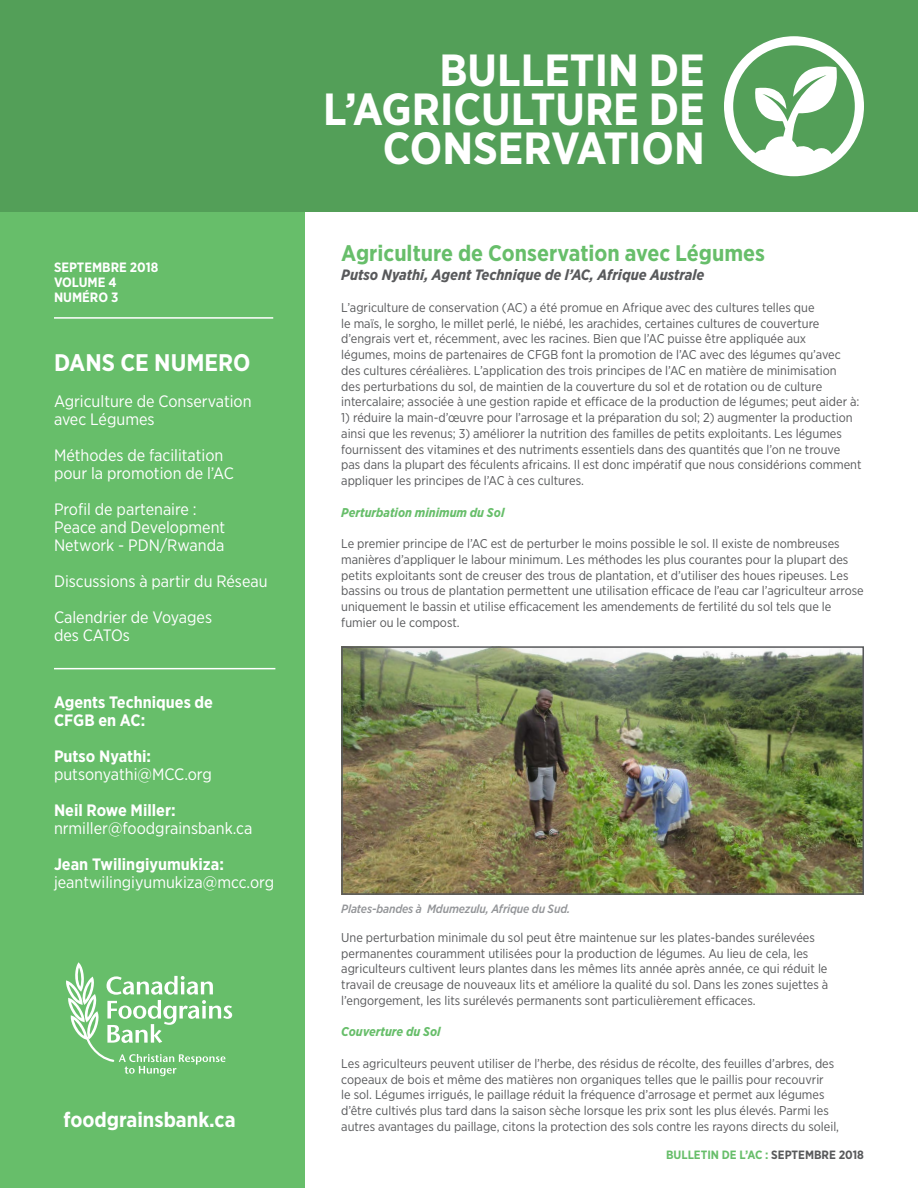
<style>
.page{position:relative;width:918px;height:1188px;background:#fff}
.page>*{position:absolute;margin:0;border:0;box-sizing:border-box;transform-origin:0 0}
.t1{font:700 45px/39px "Gotham Narrow";color:#fff;text-align:right}
.t2{font:700 24px "Gotham Narrow";color:#fff}
.t3{font:700 22.5px "Gotham Narrow";color:#67be6a}
.t4{font:700 21px "Gotham Narrow";color:#fff}
.t5{font:16.5px/18px "Gotham Narrow";color:#fff}
.t6{font:700 16.5px/18px "Gotham Narrow";color:#fff}
.t7{font:italic 700 15px "Gotham Narrow";color:#58595b}
.t8{font:700 13.5px/15px "Gotham Narrow";color:#fff}
.t9{font:12.75px/15.8px "Gotham Narrow";color:#58595b}
.t10{font:italic 700 12.75px "Gotham Narrow";color:#67be6a}
.t11{font:italic 500 12px "Gotham Narrow";letter-spacing:-.01em;color:#939598}
.t12{font:700 12px "Gotham Narrow";color:#67be6a}
.s1{color:#58595b}
</style>
<div class="page">
<div style="left:0;top:0;width:305px;height:1188px;background:#67be6a"></div>
<div style="left:0;top:0;width:918px;height:212px;background:#539f58"></div>
<svg style="left:724px;top:36px;width:140px;height:140px"></svg>
<svg style="left:66px;top:962px;width:166px;height:114px"></svg>
<hr style="left:54px;top:317px;width:219px;height:2px;background:#fff">
<hr style="left:54px;top:668px;width:221px;height:1px;background:#fff">
<img style="left:344px;top:649px;width:517px;height:243px">
<div style="left:341px;top:646px;width:523px;height:249px;border:2px solid #58595b"></div>
<p class="t8" style="left:54px;top:260px;width:106px">SEPTEMBRE 2018<br>VOLUME 4<br>NUMÉRO 3</p>
<h2 class="t2" style="left:54px;top:347px;width:198px">DANS CE NUMERO</h2>
<p class="t5" style="left:54px;top:392px;width:199px">Agriculture de Conservation avec Légumes</p>
<p class="t5" style="left:54px;top:446px;width:181px">Méthodes de facilitation pour la promotion de l’AC</p>
<p class="t5" style="left:54px;top:500px;width:173px">Profil de partenaire :<br>Peace and Development<br>Network - PDN/Rwanda</p>
<p class="t5" style="left:54px;top:563px;width:215px;line-height:36px">Discussions à partir du Réseau<br>Calendrier de Voyages</p>
<p class="t5" style="left:54px;top:626px;width:78px">des CATOs</p>
<p class="t6" style="left:54px;top:693px;width:161px">Agents Techniques de<br>CFGB en AC:</p>
<p class="t6" style="left:54px;top:747px;width:99px">Putso Nyathi:</p>
<p class="t5" style="left:54px;top:765px;width:159px">putsonyathi@MCC.org</p>
<p class="t6" style="left:54px;top:801px;width:123px">Neil Rowe Miller:</p>
<p class="t5" style="left:54px;top:819px;width:200px">nrmiller@foodgrainsbank.ca</p>
<p class="t6" style="left:54px;top:855px;width:171px">Jean Twilingiyumukiza:</p>
<p class="t5" style="left:54px;top:873px;width:222px">jeantwilingiyumukiza@mcc.org</p>
<h3 class="t4" style="left:64px;top:1106px;width:174px">foodgrainsbank.ca</h3>
<h1 class="t1" style="left:323px;top:50px;width:383px">BULLETIN DE<br>L’AGRICULTURE DE<br>CONSERVATION</h1>
<h3 class="t3" style="left:341px;top:239px;width:425px">Agriculture de Conservation avec Légumes</h3>
<p class="t7" style="left:341px;top:266px;width:365px">Putso Nyathi, Agent Technique de l’AC, Afrique Australe</p>
<p class="t9" style="left:341px;top:299px;width:520px">L’agriculture de conservation (AC) a été promue en Afrique avec des cultures telles que<br>le maïs, le sorgho, le millet perlé, le niébé, les arachides, certaines cultures de couverture d’engrais vert et, récemment, avec les racines. Bien que l’AC puisse être appliquée aux<br>légumes, moins de partenaires de CFGB font la promotion de l’AC avec des légumes qu’avec des cultures céréalières. L’application des trois principes de l’AC en matière de minimisation<br>des perturbations du sol, de maintien de la couverture du sol et de rotation ou de culture intercalaire; associée à une gestion rapide et efficace de la production de légumes; peut aider à:</p>
<p class="t9" style="left:341px;top:410px;width:522px">1) réduire la main-d’œuvre pour l’arrosage et la préparation du sol; 2) augmenter la production ainsi que les revenus; 3) améliorer la nutrition des familles de petits exploitants. Les légumes fournissent des vitamines et des nutriments essentiels dans des quantités que l’on ne trouve pas dans la plupart des féculents africains. Il est donc impératif que nous considérions comment appliquer les principes de l’AC à ces cultures.</p>
<p class="t10" style="left:341px;top:504px;width:165px">Perturbation minimum du Sol</p>
<p class="t9" style="left:341px;top:536px;width:524px">Le premier principe de l’AC est de perturber le moins possible le sol. Il existe de nombreuses manières d’appliquer le labour minimum. Les méthodes les plus courantes pour la plupart des petits exploitants sont de creuser des trous de plantation, et d’utiliser des houes ripeuses. Les bassins ou trous de plantation permettent une utilisation efficace de l’eau car l’agriculteur arrose uniquement le bassin et utilise efficacement les amendements de fertilité du sol tels que le fumier ou le compost.</p>
<p class="t11" style="left:341px;top:901px;width:230px">Plates-bandes à Mdumezulu, Afrique du Sud.</p>
<p class="t9" style="left:341px;top:929px;width:489px">Une perturbation minimale du sol peut être maintenue sur les plates-bandes surélevées permanentes couramment utilisées pour la production de légumes. Au lieu de cela, les agriculteurs cultivent leurs plantes dans les mêmes lits année après année, ce qui réduit le travail de creusage de nouveaux lits et améliore la qualité du sol. Dans les zones sujettes à l’engorgement, les lits surélevés permanents sont particulièrement efficaces.</p>
<p class="t10" style="left:341px;top:1024px;width:101px">Couverture du Sol</p>
<p class="t9" style="left:341px;top:1055px;width:499px">Les agriculteurs peuvent utiliser de l’herbe, des résidus de récolte, des feuilles d’arbres, des copeaux de bois et même des matières non organiques telles que le paillis pour recouvrir<br>le sol. Légumes irrigués, le paillage réduit la fréquence d’arrosage et permet aux légumes d’être cultivés plus tard dans la saison sèche lorsque les prix sont les plus élevés. Parmi les autres avantages du paillage, citons la protection des sols contre les rayons directs du soleil,</p>
<p class="t12" style="left:666px;top:1147px;width:199px">BULLETIN DE L’AC : <span class="s1">SEPTEMBRE 2018</span></p>
</div>
